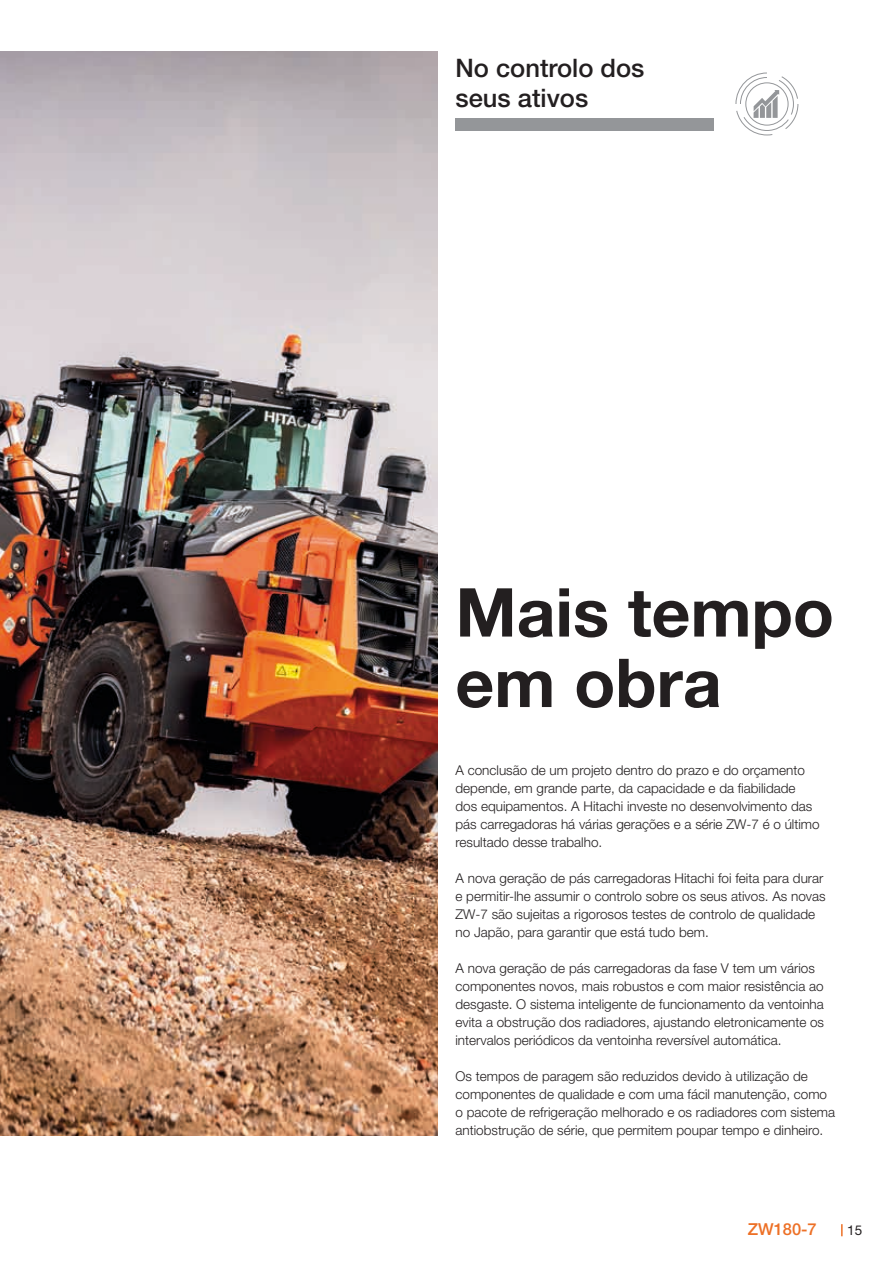
<style>
.page{position:relative;width:893px;height:1263px;background:#fff}
.page>*{position:absolute;margin:0;border:0;box-sizing:border-box;transform-origin:0 0}
.t1{font:700 67.5px/70.5px "Helvetica Neue LT Pro";color:#231f20}
.t2{font:500 25.5px/30.6px "Helvetica Neue LT Pro";color:#231f20}
.t3{font:500 16.5px "Helvetica Neue LT Pro";color:#ed7026}
.t4{font:300 13.5px/18px "Helvetica Neue LT Pro";color:#231f20}
.t5{font:13.5px "Helvetica Neue LT Pro";color:#231f20}
</style>
<div class="page">
<svg style="left:841px;top:1224px;width:2px;height:12px"></svg>
<img style="left:0;top:51px;width:437px;height:1084px">
<div style="left:455px;top:118px;width:258px;height:12px;background:#949699"></div>
<svg style="left:735px;top:72px;width:64px;height:64px"></svg>
<h2 class="t2" style="left:455px;top:52px;width:190px">No controlo dos seus ativos</h2>
<h1 class="t1" style="left:455px;top:576px;width:380px">Mais tempo em obra</h1>
<p class="t4" style="left:455px;top:761px;width:366px">A conclusão de um projeto dentro do prazo e do orçamento depende, em grande parte, da capacidade e da fiabilidade dos equipamentos. A Hitachi investe no desenvolvimento das pás carregadoras há várias gerações e a série ZW-7 é o último resultado desse trabalho.</p>
<p class="t4" style="left:455px;top:869px;width:372px">A nova geração de pás carregadoras Hitachi foi feita para durar e permitir-lhe assumir o controlo sobre os seus ativos. As novas ZW-7 são sujeitas a rigorosos testes de controlo de qualidade no Japão, para garantir que está tudo bem.</p>
<p class="t4" style="left:455px;top:959px;width:370px">A nova geração de pás carregadoras da fase V tem um vários componentes novos, mais robustos e com maior resistência ao desgaste. O sistema inteligente de funcionamento da ventoinha evita a obstrução dos radiadores, ajustando eletronicamente os intervalos periódicos da ventoinha reversível automática.</p>
<p class="t4" style="left:455px;top:1067px;width:381px">Os tempos de paragem são reduzidos devido à utilização de componentes de qualidade e com uma fácil manutenção, como o pacote de refrigeração melhorado e os radiadores com sistema antiobstrução de série, que permitem poupar tempo e dinheiro.</p>
<p class="t3" style="left:748px;top:1220px;width:71px">ZW180-7</p>
<p class="t5" style="left:847px;top:1222px;width:17px">15</p>
</div>
